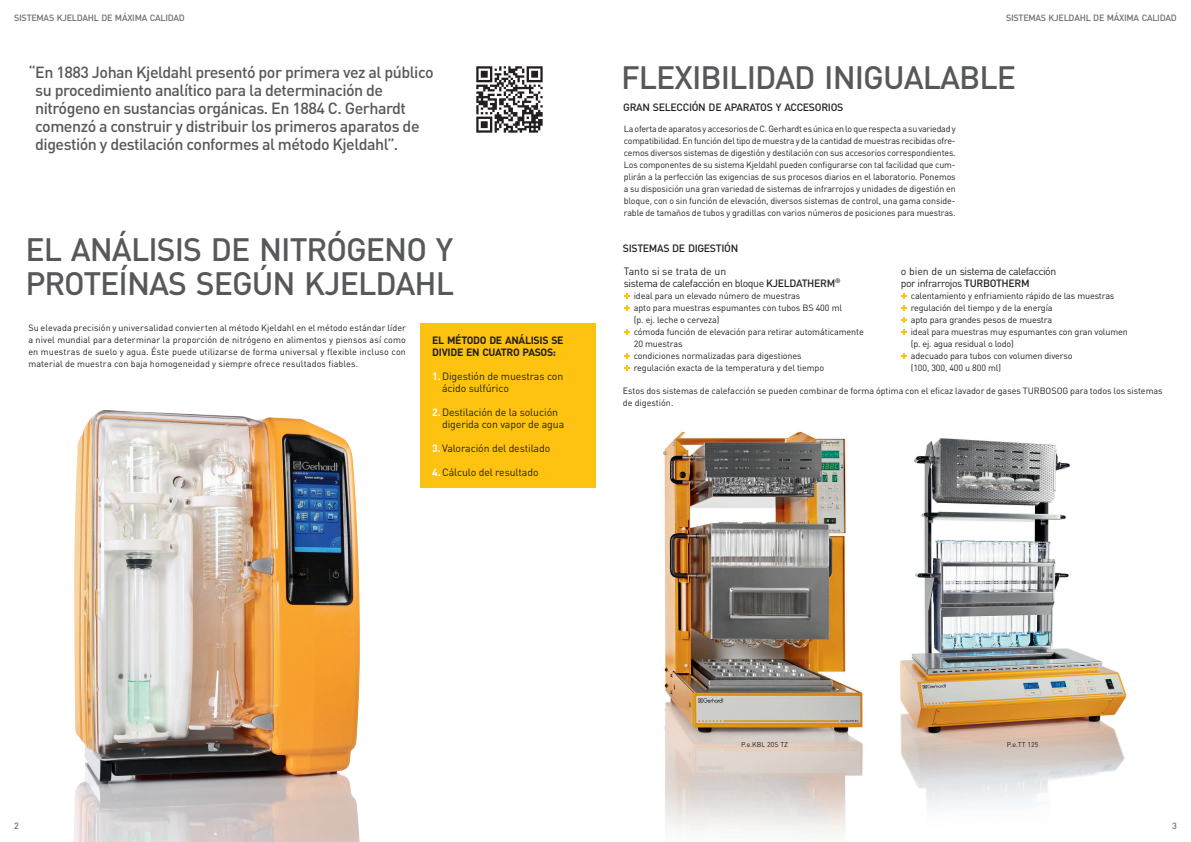
<style>
.page{position:relative;width:1191px;height:842px;background:#fff}
.page>*{position:absolute;margin:0;border:0;box-sizing:border-box;transform-origin:0 0}
.t1{font:500 32px/34px "DINOT";letter-spacing:-.03em;color:#57585a}
.t2{font:500 16px/18px "DINOT";letter-spacing:-.03em;color:#57585a}
.t3{font:10.5px/12px "DINOT";letter-spacing:-.01em;color:#231f20}
.t4{font:10.5px/12px "DINOT";letter-spacing:-.04em;color:#231f20}
.t5{font:500 10.5px "DINOT";letter-spacing:-.03em;color:#231f20}
.t6{font:700 10.5px/12px "DINOT";letter-spacing:-.03em;color:#231f20}
.t7{font:9px/12px "DINOT";letter-spacing:-.01em;color:#231f20}
.t8{font:500 9px "DINOT";letter-spacing:-.03em;color:#6c6d70}
.t9{font:7px "DINOT";color:#231f20}
.s1{font-weight:700;color:#fff}
.s2{font-weight:500}
</style>
<div class="page">
<img style="left:663px;top:431px;width:200px;height:402px">
<img style="left:74px;top:410px;width:286px;height:432px">
<img style="left:900px;top:438px;width:227px;height:369px">
<div style="left:420px;top:324px;width:175px;height:164px;background:#fec210"></div>
<svg style="left:624px;top:293px;width:5px;height:6px"></svg>
<svg style="left:624px;top:305px;width:5px;height:6px"></svg>
<svg style="left:624px;top:329px;width:5px;height:6px"></svg>
<svg style="left:624px;top:353px;width:5px;height:6px"></svg>
<svg style="left:624px;top:365px;width:5px;height:6px"></svg>
<svg style="left:901px;top:293px;width:5px;height:6px"></svg>
<svg style="left:901px;top:305px;width:5px;height:6px"></svg>
<svg style="left:901px;top:317px;width:5px;height:6px"></svg>
<svg style="left:901px;top:329px;width:5px;height:6px"></svg>
<svg style="left:901px;top:353px;width:5px;height:6px"></svg>
<img style="left:476px;top:66px;width:67px;height:67px">
<p class="t8" style="left:14px;top:12px;width:172px">SISTEMAS KJELDAHL DE MÁXIMA CALIDAD</p>
<p class="t8" style="left:1006px;top:12px;width:172px">SISTEMAS KJELDAHL DE MÁXIMA CALIDAD</p>
<p class="t2" style="left:35px;top:63px;width:400px;text-indent:-7px">“En 1883 Johan Kjeldahl presentó por primera vez al público su procedimiento analítico para la determinación de nitrógeno en sustancias orgánicas. En 1884 C. Gerhardt comenzó a construir y distribuir los primeros aparatos de digestión y destilación conformes al método Kjeldahl”.</p>
<h1 class="t1" style="left:25px;top:232px;width:430px">EL ANÁLISIS DE NITRÓGENO Y<br>PROTEÍNAS SEGÚN KJELDAHL</h1>
<p class="t7" style="left:28px;top:321px;width:379px;text-align:justify">Su elevada precisión y universalidad convierten al método Kjeldahl en el método estándar líder a nivel mundial para determinar la proporción de nitrógeno en alimentos y piensos así como en muestras de suelo y agua. Éste puede utilizarse de forma universal y flexible incluso con material de muestra con baja homogeneidad y siempre ofrece resultados fiables.</p>
<p class="t6" style="left:432px;top:334px;width:133px">EL MÉTODO DE ANÁLISIS SE<br>DIVIDE EN CUATRO PASOS:</p>
<p class="t3" style="left:442px;top:370px;width:123px;text-indent:-10px"><span class="s1">1.</span>Digestión de muestras con ácido sulfúrico</p>
<p class="t3" style="left:442px;top:406px;width:124px;text-indent:-10px"><span class="s1">2.</span>Destilación de la solución digerida con vapor de agua</p>
<p class="t3" style="left:432px;top:442px;width:120px"><span class="s1">3.</span>Valoración del destilado</p>
<p class="t3" style="left:432px;top:466px;width:108px"><span class="s1">4.</span>Cálculo del resultado</p>
<h1 class="t1" style="left:621px;top:60px;width:397px">FLEXIBILIDAD INIGUALABLE</h1>
<p class="t5" style="left:623px;top:101px;width:222px">GRAN SELECCIÓN DE APARATOS Y ACCESORIOS</p>
<p class="t7" style="left:624px;top:123px;width:333px;text-align:justify">La oferta de aparatos y accesorios de C. Gerhardt es única en lo que respecta a su variedad y compatibilidad. En función del tipo de muestra y de la cantidad de muestras recibidas ofre&shy;cemos diversos sistemas de digestión y destilación con sus accesorios correspondientes.<br>Los componentes de su sistema Kjeldahl pueden configurarse con tal facilidad que cum&shy;plirán a la perfección las exigencias de sus procesos diarios en el laboratorio. Ponemos a su disposición una gran variedad de sistemas de infrarrojos y unidades de digestión en bloque, con o sin función de elevación, diversos sistemas de control, una gama conside&shy;rable de tamaños de tubos y gradillas con varios números de posiciones para muestras.</p>
<p class="t5" style="left:623px;top:242px;width:117px">SISTEMAS DE DIGESTIÓN</p>
<p class="t4" style="left:624px;top:265px;width:218px">Tanto si se trata de un<br>sistema de calefacción en bloque <span class="s2">KJELDATHERM</span><sup>®</sup></p>
<p class="t7" style="left:634px;top:289px;width:232px">ideal para un elevado número de muestras<br>apto para muestras espumantes con tubos BS 400 ml<br>(p. ej. leche o cerveza)<br>cómoda función de elevación para retirar automáticamente 20 muestras<br>condiciones normalizadas para digestiones<br>regulación exacta de la temperatura y del tiempo</p>
<p class="t4" style="left:901px;top:265px;width:157px">o bien de un sistema de calefacción por infrarrojos <span class="s2">TURBOTHERM</span></p>
<p class="t7" style="left:910px;top:289px;width:219px">calentamiento y enfriamiento rápido de las muestras regulación del tiempo y de la energía<br>apto para grandes pesos de muestra<br>ideal para muestras muy espumantes con gran volumen (p. ej. agua residual o lodo)<br>adecuado para tubos con volumen diverso<br>(100, 300, 400 u 800 ml)</p>
<p class="t7" style="left:623px;top:384px;width:541px">Estos dos sistemas de calefacción se pueden combinar de forma óptima con el eficaz lavador de gases TURBOSOG para todos los sistemas de digestión.</p>
<p class="t9" style="left:741px;top:740px;width:49px">P.e.KBL 20S TZ</p>
<p class="t9" style="left:1006px;top:740px;width:33px">P.e.TT 125</p>
<p class="t8" style="left:14px;top:820px;width:6px">2</p>
<p class="t8" style="left:1172px;top:820px;width:6px">3</p>
</div>
